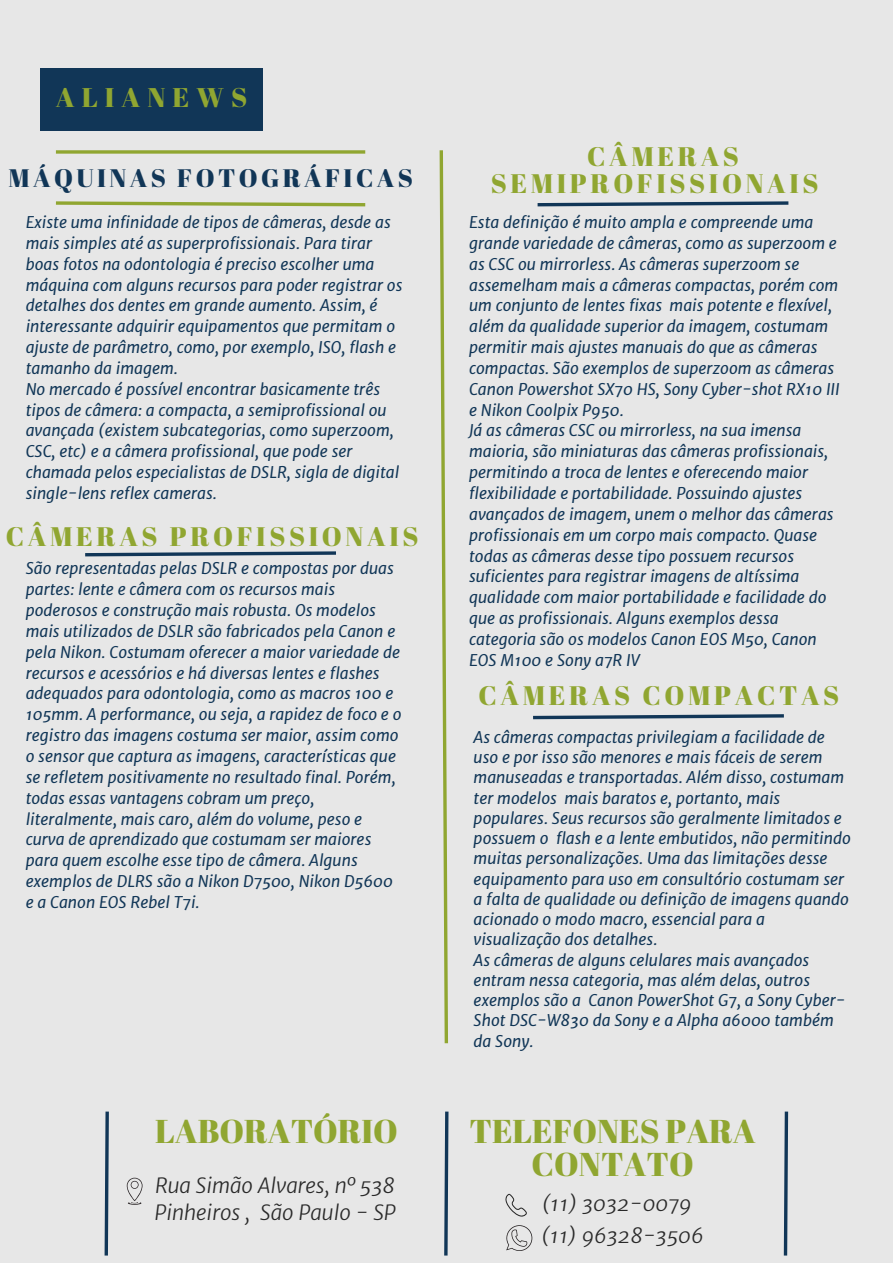
<style>
.page{position:relative;width:893px;height:1264px;background:#fff}
.page>*{position:absolute;margin:0;border:0;box-sizing:border-box;transform-origin:0 0}
.t1{font:33px/32.5px "Abril Fatface";color:#90a631;text-align:center}
.t2{font:27px "Abril Fatface";letter-spacing:.265em;color:#90a631}
.t3{font:26.7px/27px "Abril Fatface";letter-spacing:.135em;color:#90a631}
.t4{font:25.35px "Abril Fatface";letter-spacing:.135em;color:#113657}
.t5{font:italic 300 20.7px/27.2px "Merriweather Sans";color:#292929}
.t6{font:italic 15.9px/20.9px "Merriweather Sans";color:#113657}
</style>
<div class="page">
<div style="left:0;top:0;width:892px;height:1262px;background:#e7e7e7"></div>
<div style="left:40px;top:68px;width:223px;height:63px;background:#113657"></div>
<svg style="left:439px;top:150px;width:9px;height:894px"></svg>
<svg style="left:56px;top:150px;width:309px;height:4px"></svg>
<svg style="left:55px;top:201px;width:311px;height:6px"></svg>
<svg style="left:104px;top:1111px;width:5px;height:145px"></svg>
<svg style="left:444px;top:1111px;width:5px;height:145px"></svg>
<svg style="left:783px;top:1111px;width:6px;height:145px"></svg>
<svg style="left:506px;top:1225px;width:26px;height:25px"></svg>
<svg style="left:505px;top:1193px;width:22px;height:23px"></svg>
<svg style="left:127px;top:1177px;width:15px;height:27px"></svg>
<svg style="left:537px;top:201px;width:252px;height:6px"></svg>
<svg style="left:533px;top:714px;width:251px;height:6px"></svg>
<svg style="left:85px;top:551px;width:251px;height:6px"></svg>
<p class="t2" style="left:56px;top:78px;width:193px">ALIANEWS</p>
<p class="t4" style="left:8px;top:160px;width:406px">MÁQUINAS FOTOGRÁFICAS</p>
<p class="t6" style="left:26px;top:212px;width:378px">Existe uma infinidade de tipos de câmeras, desde as mais simples até as superprofissionais. Para tirar boas fotos na odontologia é preciso escolher uma máquina com alguns recursos para poder registrar os detalhes dos dentes em grande aumento. Assim, é interessante adquirir equipamentos que permitam o ajuste de parâmetro, como, por exemplo, ISO, flash e tamanho da imagem.</p>
<p class="t6" style="left:26px;top:379px;width:375px">No mercado é possível encontrar basicamente três tipos de câmera: a compacta, a semiprofissional ou avançada (existem subcategorias, como superzoom, CSC, etc) e a câmera profissional, que pode ser chamada pelos especialistas de DSLR, sigla de digital single-lens reflex cameras.</p>
<p class="t3" style="left:6px;top:522px;width:414px">CÂMERAS PROFISSIONAIS</p>
<p class="t6" style="left:26px;top:558px;width:377px">São representadas pelas DSLR e compostas por duas partes: lente e câmera com os recursos mais poderosos e construção mais robusta. Os modelos mais utilizados de DSLR são fabricados pela Canon e pela Nikon. Costumam oferecer a maior variedade de recursos e acessórios e há diversas lentes e flashes adequados para odontologia, como as macros 100 e 105mm. A performance, ou seja, a rapidez de foco e o registro das imagens costuma ser maior, assim como o sensor que captura as imagens, características que se refletem positivamente no resultado final. Porém, todas essas vantagens cobram um preço, literalmente, mais caro, além do volume, peso e curva de aprendizado que costumam ser maiores para quem escolhe esse tipo de câmera. Alguns exemplos de DLRS são a Nikon D7500, Nikon D5600 e a Canon EOS Rebel T7i.</p>
<p class="t1" style="left:155px;top:1114px;width:244px">LABORATÓRIO</p>
<p class="t5" style="left:154px;top:1171px;width:243px">Rua Simão Alvares, nº 538<br>Pinheiros , São Paulo - SP</p>
<p class="t3" style="left:490px;top:142px;width:329px;text-indent:96px">CÂMERAS<br>SEMIPROFISSIONAIS</p>
<p class="t6" style="left:469px;top:212px;width:372px">Esta definição é muito ampla e compreende uma grande variedade de câmeras, como as superzoom e as CSC ou mirrorless. As câmeras superzoom se assemelham mais a câmeras compactas, porém com um conjunto de lentes fixas mais potente e flexível, além da qualidade superior da imagem, costumam permitir mais ajustes manuais do que as câmeras compactas. São exemplos de superzoom as câmeras Canon Powershot SX70 HS, Sony Cyber-shot RX10 III e Nikon Coolpix P950.</p>
<p class="t6" style="left:469px;top:420px;width:366px">Já as câmeras CSC ou mirrorless, na sua imensa maioria, são miniaturas das câmeras profissionais, permitindo a troca de lentes e oferecendo maior flexibilidade e portabilidade. Possuindo ajustes avançados de imagem, unem o melhor das câmeras profissionais em um corpo mais compacto. Quase todas as câmeras desse tipo possuem recursos suficientes para registrar imagens de altíssima qualidade com maior portabilidade e facilidade do que as profissionais. Alguns exemplos dessa categoria são os modelos Canon EOS M50, Canon EOS M100 e Sony a7R IV</p>
<p class="t3" style="left:478px;top:680px;width:362px">CÂMERAS COMPACTAS</p>
<p class="t6" style="left:473px;top:727px;width:379px;line-height:20.2px">As câmeras compactas privilegiam a facilidade de uso e por isso são menores e mais fáceis de serem manuseadas e transportadas. Além disso, costumam ter modelos mais baratos e, portanto, mais populares. Seus recursos são geralmente limitados e possuem o flash e a lente embutidos, não permitindo muitas personalizações. Uma das limitações desse equipamento para uso em consultório costumam ser a falta de qualidade ou definição de imagens quando acionado o modo macro, essencial para a visualização dos detalhes.</p>
<p class="t6" style="left:473px;top:949px;width:373px;line-height:20.2px">As câmeras de alguns celulares mais avançados entram nessa categoria, mas além delas, outros exemplos são a Canon PowerShot G7, a Sony Cyber-Shot DSC-W830 da Sony e a Alpha a6000 também da Sony.</p>
<p class="t1" style="left:469px;top:1114px;width:288px">TELEFONES PARA<br>CONTATO</p>
<p class="t5" style="left:541px;top:1189px;width:151px">(11) 3032-0079</p>
<p class="t5" style="left:541px;top:1222px;width:164px">(11) 96328-3506</p>
</div>
